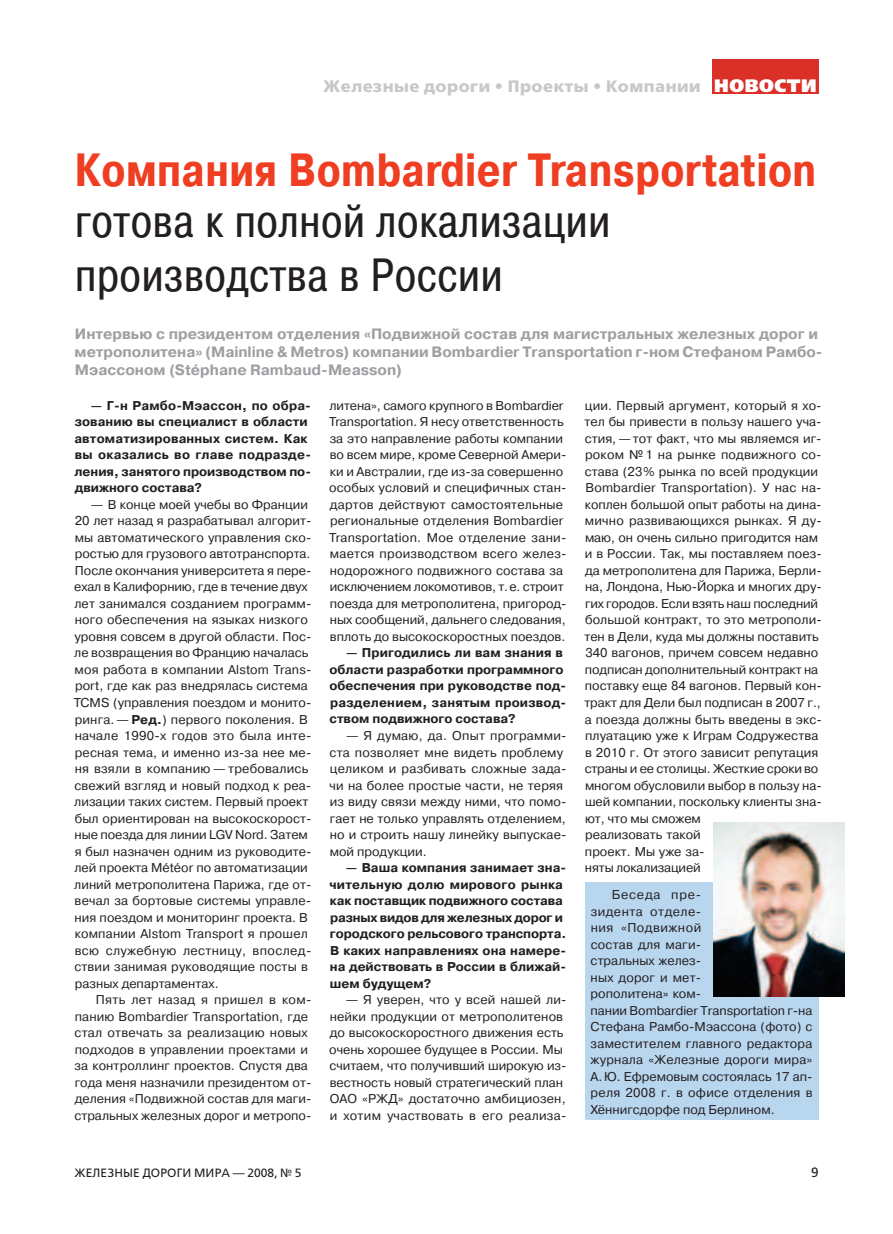
<style>
.page{position:relative;width:893px;height:1234px;background:#fff}
.page>*{position:absolute;margin:0;border:0;box-sizing:border-box;transform-origin:0 0}
.t1{font:46.5px/54px "Pragmatica Cond";color:#231f20}
.t2{font:700 46.5px "Pragmatica Cond";letter-spacing:-.005em;color:#ef3e22}
.t3{font:800 18px "Free Set";letter-spacing:.03em;color:#fff}
.t4{font:700 16.5px "Free Set";letter-spacing:.03em;color:#c7c8ca}
.t5{font:700 15px/18px "Pragmatica";color:#9d9fa2}
.t6{font:13.5px "Free Set";color:#231f20}
.t7{font:12.75px/16.5px "Pragmatica";color:#231f20}
.t8{font:700 12.75px/16.5px "Pragmatica";color:#231f20}
.t9{font:12px "Free Set";letter-spacing:.01em;color:#231f20}
.s1{font-weight:700}
</style>
<div class="page">
<div style="left:712px;top:59px;width:107px;height:34px;background:#da3028"></div>
<div style="left:585px;top:882px;width:234px;height:237px;background:#b9d6ef"></div>
<img style="left:713px;top:822px;width:131px;height:174px">
<p class="t4" style="left:324px;top:76px;width:378px">Железные дороги • Проекты • Компании</p>
<h2 class="t3" style="left:714px;top:74px;width:104px">НОВОСТИ</h2>
<h1 class="t2" style="left:74px;top:141px;width:744px">Компания Bombardier Transportation</h1>
<h1 class="t1" style="left:75px;top:193px;width:537px">готова к полной локализации производства в России</h1>
<p class="t5" style="left:75px;top:325px;width:749px">Интервью с президентом отделения «Подвижной состав для магистральных железных дорог и метрополитена» (Mainline &amp; Metros) компании Bombardier Transportation г-ном Стефаном Рамбо-<br>Мэассоном (Stéphane Rambaud-Measson)</p>
<p class="t8" style="left:74px;top:397px;width:238px;text-indent:16px">— Г-н Рамбо-Мэассон, по обра&shy;зованию вы специалист в области автоматизированных систем. Как вы оказались во главе подразде&shy;ления, занятого производством по&shy;движного состава?</p>
<p class="t7" style="left:74px;top:496px;width:239px;text-indent:17px">— В конце моей учебы во Франции 20 лет назад я разрабатывал алгорит‑ мы автоматического управления ско‑ ростью для грузового автотранспорта.<br>После окончания университета я пере‑ ехал в Калифорнию, где в течение двух лет занимался созданием программ‑ ного обеспечения на языках низкого уровня совсем в другой области. Пос‑ ле возвращения во Францию началась моя работа в компании Alstom Trans‑ port, где как раз внедрялась система TCMS (управления поездом и монито‑ ринга. — <span class="s1">Ред.</span>) первого поколения. В начале 1990‑х годов это была инте‑ ресная тема, и именно из‑за нее ме‑ ня взяли в компанию — требовались свежий взгляд и новый подход к реа‑ лизации таких систем. Первый проект был ориентирован на высокоскорост‑ ные поезда для линии LGV Nord. Затем я был назначен одним из руководите‑ лей проекта Météor по автоматизации линий метрополитена Парижа, где от‑ вечал за бортовые системы управле‑ ния поездом и мониторинг проекта. В компании Alstom Transport я прошел всю служебную лестницу, впослед‑ ствии занимая руководящие посты в разных департаментах.</p>
<p class="t7" style="left:74px;top:991px;width:238px;text-indent:22px">Пять лет назад я пришел в ком‑ панию Bombardier Transportation, где стал отвечать за реализацию новых подходов в управлении проектами и за контроллинг проектов. Спустя два года меня назначили президентом от‑ деления «Подвижной состав для маги‑ стральных железных дорог и метропо‑</p>
<p class="t7" style="left:329px;top:397px;width:239px">литена», самого крупного в Bombardier Transportation. Я несу ответственность за это направление работы компании во всем мире, кроме Северной Амери‑ ки и Австралии, где из‑за совершенно особых условий и специфичных стан‑ дартов действуют самостоятельные региональные отделения Bombardier Transportation. Мое отделение зани‑ мается производством всего желез‑ нодорожного подвижного состава за исключением локомотивов, т.е. строит поезда для метрополитена, пригород‑ ных сообщений, дальнего следования, вплоть до высокоскоростных поездов.</p>
<p class="t8" style="left:329px;top:644px;width:238px;text-indent:17px">— Пригодились ли вам знания в области разработки программного обеспечения при руководстве под&shy;разделением, занятым производ&shy;ством подвижного состава?</p>
<p class="t7" style="left:329px;top:727px;width:239px;text-indent:17px">— Я думаю, да. Опыт программи‑ ста позволяет мне видеть проблему целиком и разбивать сложные зада‑ чи на более простые части, не теряя из виду связи между ними, что помо‑ гает не только управлять отделением, но и строить нашу линейку выпускае‑ мой продукции.</p>
<p class="t8" style="left:329px;top:859px;width:238px;text-indent:17px">— Ваша компания занимает зна&shy;чительную долю мирового рынка как поставщик подвижного состава разных видов для железных дорог и городского рельсового транспорта.<br>В каких направлениях она намере&shy;на действовать в России в ближай&shy;шем будущем?</p>
<p class="t7" style="left:329px;top:991px;width:239px;text-indent:17px">— Я уверен, что у всей нашей ли‑ нейки продукции от метрополитенов до высокоскоростного движения есть очень хорошее будущее в России. Мы считаем, что получивший широкую из‑ вестность новый стратегический план ОАО «РЖД» достаточно амбициозен, и хотим участвовать в его реализа‑</p>
<p class="t7" style="left:584px;top:397px;width:239px">ции. Первый аргумент, который я хо‑ тел бы привести в пользу нашего уча‑ стия, —тот факт, что мы являемся иг‑ роком №1 на рынке подвижного со‑ става (23% рынка по всей продукции Bombardier Transportation). У нас на‑ коплен большой опыт работы на дина‑ мично развивающихся рынках. Я ду‑ маю, он очень сильно пригодится нам и в России. Так, мы поставляем поез‑ да метрополитена для Парижа, Берли‑ на, Лондона, Нью- Йорка и многих дру‑ гих городов. Если взять наш последний большой контракт, то это метрополи‑ тен в Дели, куда мы должны поставить 340 вагонов, причем совсем недавно подписан дополнительный контракт на поставку еще 84 вагонов. Первый кон‑ тракт для Дели был подписан в 2007 г., а поезда должны быть введены в экс‑ плуатацию уже к Играм Содружества в 2010 г. От этого зависит репутация страны и ее столицы. Жесткие сроки во многом обусловили выбор в пользу на‑ шей компании, поскольку клиенты зна‑ ют, что мы сможем<br>реализовать такой<br>проект. Мы уже за‑<br>няты локализацией</p>
<p class="t7" style="left:591px;top:886px;width:223px;text-indent:21px">Беседа пре‑<br>зидента отделе‑<br>ния «Подвижной<br>состав для маги‑<br>стральных желез‑<br>ных дорог и мет‑<br>рополитена» ком‑<br>пании Bombardier Transportation г- на<br>Стефана Рамбо- Мэассона (фото) с заместителем главного редактора журнала «Железные дороги мира»<br>А.Ю. Ефремовым состоялась 17 ап‑ реля 2008 г. в офисе отделения в<br>Хённигсдорфе под Берлином.</p>
<p class="t9" style="left:74px;top:1165px;width:229px">Железные дороги мира — 2008, № 5</p>
<p class="t6" style="left:811px;top:1163px;width:9px">9</p>
</div>
